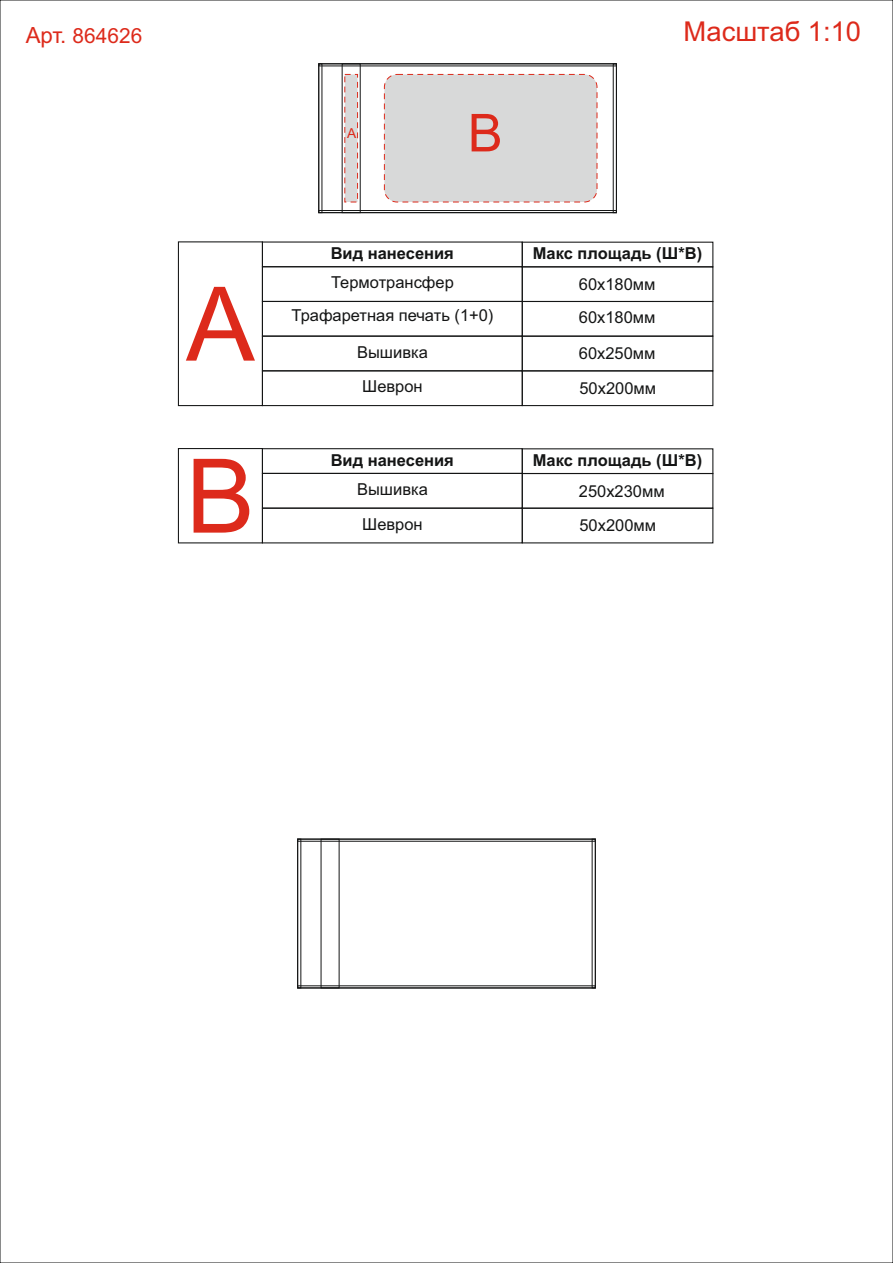
<style>
.page{position:relative;width:893px;height:1263px;background:#fff}
.page>*{position:absolute;margin:0;border:0;box-sizing:border-box;transform-origin:0 0}
.t1{font:103.05px "Arial";color:#dd2a1b}
.t2{font:52.35px "Arial";color:#dd2a1b}
.t3{font:27.38px "Arial";color:#dd2a1b}
.t4{font:20.85px "Arial";color:#dd2a1b}
.t5{font:16.5px "Arial";color:#141515}
.t6{font:700 16.5px "Arial";color:#141515}
.t7{font:13.73px "Arial";color:#dd2a1b}
.s1{font-size:22.27px}
</style>
<div class="page">
<div style="left:319px;top:210px;width:298px;height:3px;border:1px solid #141515"></div>
<div style="left:613px;top:64px;width:4px;height:149px;border:1px solid #141515"></div>
<svg style="left:344px;top:74px;width:14px;height:129px;background:#dacbca"></svg>
<div style="left:384px;top:74px;width:213px;height:128px;background:#d8d9d9;border:1px dashed #dd2a1b;border-radius:13px"></div>
<div style="left:262px;top:266px;width:261px;height:36px;border:1px solid #141515"></div>
<div style="left:522px;top:266px;width:191px;height:36px;border:1px solid #141515"></div>
<div style="left:178px;top:241px;width:85px;height:165px;border:1px solid #141515"></div>
<div style="left:262px;top:301px;width:261px;height:36px;border:1px solid #141515"></div>
<div style="left:522px;top:301px;width:191px;height:36px;border:1px solid #141515"></div>
<div style="left:262px;top:336px;width:261px;height:35px;border:1px solid #141515"></div>
<div style="left:522px;top:336px;width:191px;height:35px;border:1px solid #141515"></div>
<div style="left:262px;top:370px;width:261px;height:36px;border:1px solid #141515"></div>
<div style="left:522px;top:370px;width:191px;height:36px;border:1px solid #141515"></div>
<div style="left:262px;top:448px;width:261px;height:26px;border:1px solid #141515"></div>
<div style="left:178px;top:448px;width:85px;height:95px;border:1px solid #141515"></div>
<div style="left:262px;top:473px;width:261px;height:36px;border:1px solid #141515"></div>
<div style="left:522px;top:473px;width:191px;height:36px;border:1px solid #141515"></div>
<div style="left:262px;top:508px;width:261px;height:35px;border:1px solid #141515"></div>
<div style="left:522px;top:508px;width:191px;height:35px;border:1px solid #141515"></div>
<div style="left:297px;top:839px;width:298px;height:2px;border:1px solid #141515"></div>
<div style="left:297px;top:985px;width:298px;height:3px;border:1px solid #141515"></div>
<div style="left:297px;top:839px;width:4px;height:149px;border:1px solid #141515"></div>
<p class="t4" style="left:26px;top:28px;width:118px"><span class="s1">Арт.</span> 864626</p>
<h3 class="t3" style="left:683px;top:21px;width:179px">Масштаб 1:10</h3>
<p class="t7" style="left:347px;top:128px;width:11px">А</p>
<h2 class="t2" style="left:468px;top:113px;width:36px">B</h2>
<h1 class="t1" style="left:186px;top:286px;width:70px">A</h1>
<p class="t6" style="left:331px;top:247px;width:125px">Вид нанесения</p>
<p class="t6" style="left:533px;top:247px;width:171px">Макс площадь (Ш*В)</p>
<p class="t5" style="left:331px;top:276px;width:124px">Термотрансфер</p>
<p class="t5" style="left:579px;top:278px;width:78px">60х180мм</p>
<p class="t5" style="left:292px;top:309px;width:203px">Трафаретная печать (1+0)</p>
<p class="t5" style="left:579px;top:311px;width:78px">60х180мм</p>
<p class="t5" style="left:357px;top:346px;width:72px">Вышивка</p>
<p class="t5" style="left:579px;top:347px;width:78px">60х250мм</p>
<p class="t5" style="left:362px;top:380px;width:62px">Шеврон</p>
<p class="t5" style="left:579px;top:382px;width:78px">50х200мм</p>
<h1 class="t1" style="left:186px;top:458px;width:70px">B</h1>
<p class="t6" style="left:331px;top:454px;width:125px">Вид нанесения</p>
<p class="t6" style="left:533px;top:454px;width:171px">Макс площадь (Ш*В)</p>
<p class="t5" style="left:357px;top:483px;width:72px">Вышивка</p>
<p class="t5" style="left:579px;top:485px;width:87px">250х230мм</p>
<p class="t5" style="left:362px;top:518px;width:62px">Шеврон</p>
<p class="t5" style="left:579px;top:519px;width:78px">50х200мм</p>
</div>
